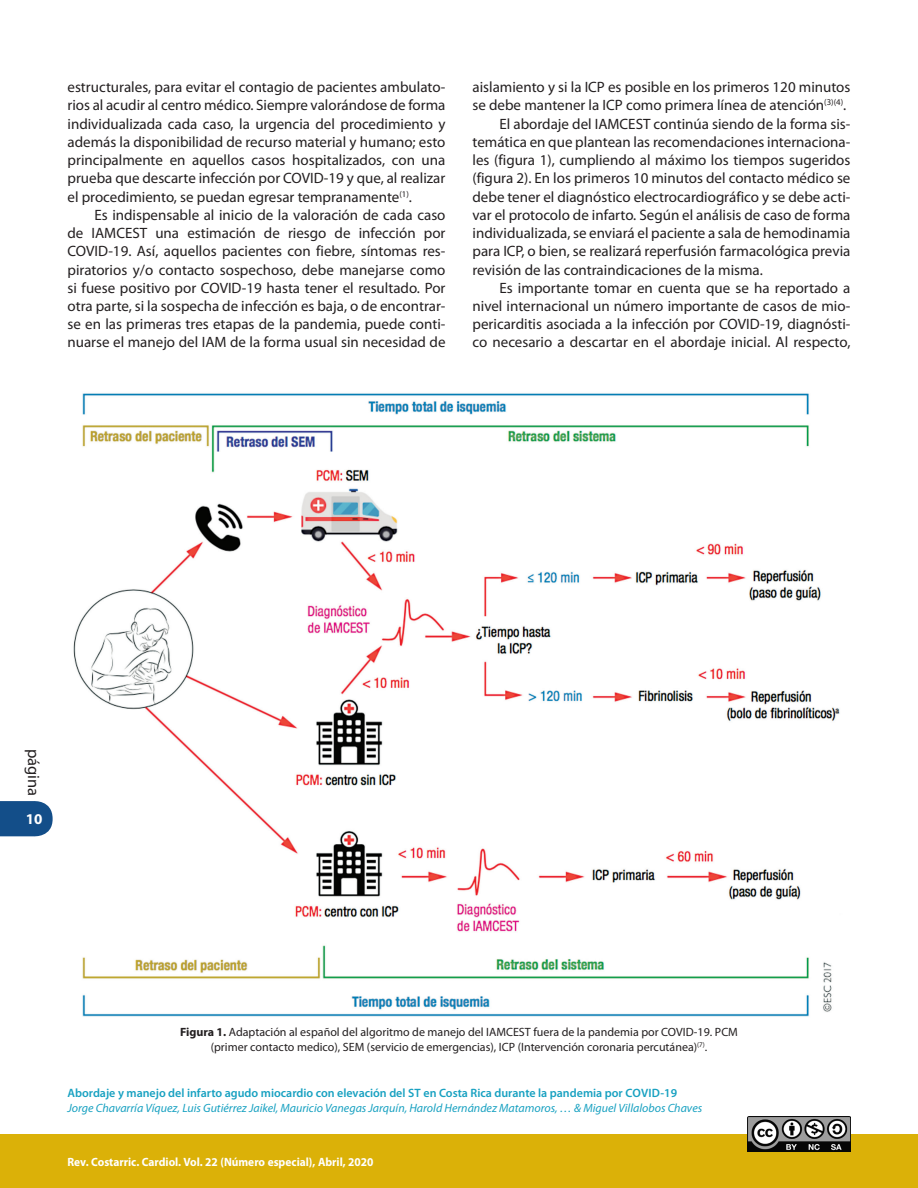
<style>
.page{position:relative;width:918px;height:1188px;background:#fff}
.page>*{position:absolute;margin:0;border:0;box-sizing:border-box;transform-origin:0 0}
.t1{font:16.5px "Myriad Pro";color:#231f20}
._00-Texto_Normal{font:15px/18.3px "Myriad Pro";color:#231f20;text-align:justify}
.t2{font:700 15px "Myriad Pro";color:#fff}
._08_1-Pie_de_página{font:600 12.15px "Myriad Pro";color:#18a1c1}
._16-Pie_de_Figura{font:12px "Myriad Pro";color:#231f20}
._09_1-Pie_de_página{font:italic 12px "Myriad Pro";color:#18a1c1}
.t3{font:700 12px "Myriad Pro";color:#fff;scale:.95 1}
.s1{font-weight:700}
</style>
<div class="page">
<svg style="left:0;top:801px;width:53px;height:36px"></svg>
<div style="left:0;top:1134px;width:917px;height:54px;background:#dbb108"></div>
<img style="left:748px;top:1116px;width:102px;height:36px">
<img style="left:73px;top:393px;width:767px;height:624px">
<p class="_00-Texto_Normal" style="left:68px;top:78px;width:380px">estructurales, para evitar el contagio de pacientes ambulato&shy;rios al acudir al centro médico. Siempre valorándose de forma individualizada cada caso, la urgencia del procedimiento y además la disponibilidad de recurso material y humano; esto principalmente en aquellos casos hospitalizados, con una prueba que descarte infección por COVID-19 y que, al realizar el procedimiento, se puedan egresar tempranamente<sup>(1)</sup>.</p>
<p class="_00-Texto_Normal" style="left:68px;top:205px;width:380px;text-indent:27px">Es indispensable al inicio de la valoración de cada caso de IAMCEST una estimación de riesgo de infección por COVID-19. Así, aquellos pacientes con fiebre, síntomas res&shy;piratorios y/o contacto sospechoso, debe manejarse como si fuese positivo por COVID-19 hasta tener el resultado. Por otra parte, si la sospecha de infección es baja, o de encontrar&shy;se en las primeras tres etapas de la pandemia, puede conti&shy;nuarse el manejo del IAM de la forma usual sin necesidad de</p>
<p class="_00-Texto_Normal" style="left:472px;top:78px;width:380px">aislamiento y si la ICP es posible en los primeros 120 minutos se debe mantener la ICP como primera línea de atención<sup>(3)(4)</sup>.</p>
<p class="_00-Texto_Normal" style="left:472px;top:114px;width:380px;text-indent:27px">El abordaje del IAMCEST continúa siendo de la forma sis&shy;temática en que plantean las recomendaciones internaciona&shy;les (figura 1), cumpliendo al máximo los tiempos sugeridos (figura 2). En los primeros 10 minutos del contacto médico se debe tener el diagnóstico electrocardiográfico y se debe acti&shy;var el protocolo de infarto. Según el análisis de caso de forma individualizada, se enviará el paciente a sala de hemodinamia para ICP, o bien, se realizará reperfusión farmacológica previa revisión de las contraindicaciones de la misma.</p>
<p class="_00-Texto_Normal" style="left:472px;top:278px;width:380px;text-indent:27px">Es importante tomar en cuenta que se ha reportado a nivel internacional un número importante de casos de mio&shy;pericarditis asociada a la infección por COVID-19, diagnósti&shy;co necesario a descartar en el abordaje inicial. Al respecto,</p>
<p class="t1" style="left:44px;top:749px;width:49px;rotate:90deg">página</p>
<p class="t2" style="left:26px;top:810px;width:18px">10</p>
<p class="_16-Pie_de_Figura" style="left:180px;top:1025px;width:559px"><span class="s1">Figura 1.</span> Adaptación al español del algoritmo de manejo del IAMCEST fuera de la pandemia por COVID-19. PCM</p>
<p class="_16-Pie_de_Figura" style="left:211px;top:1040px;width:498px">(primer contacto medico), SEM (servicio de emergencias), ICP (Intervención coronaria percutánea)<sup>(7)</sup>.</p>
<p class="_08_1-Pie_de_página" style="left:68px;top:1085px;width:611px">Abordaje y manejo del infarto agudo miocardio con elevación del ST en Costa Rica durante la pandemia por COVID-19</p>
<p class="_09_1-Pie_de_página" style="left:68px;top:1101px;width:636px">Jorge Chavarría Víquez, Luis Gutiérrez Jaikel, Mauricio Vanegas Jarquín, Harold Hernández Matamoros, … &amp; Miguel Villalobos Chaves</p>
<p class="t3" style="left:68px;top:1154px;width:324px">Rev. Costarric. Cardiol. Vol. 22 (Número especial), Abril, 2020</p>
</div>
